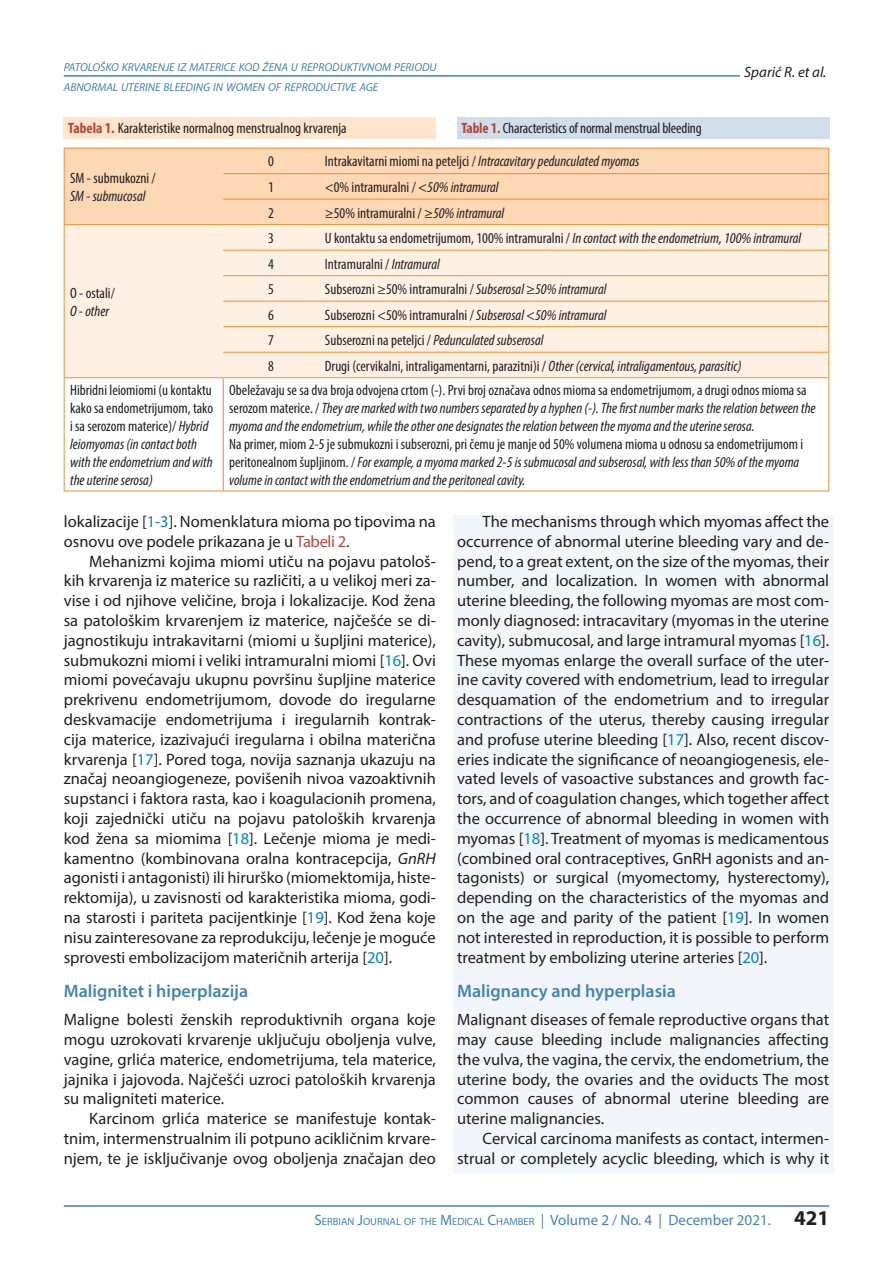
<style>
.page{position:relative;width:893px;height:1263px;background:#fff}
.page>*{position:absolute;margin:0;border:0;box-sizing:border-box;transform-origin:0 0}
.t1{font:600 18px "Myriad Pro";color:#4584af}
.t2{font:16.5px/19.8px "Myriad Pro";color:#231f20;text-align:justify}
.t3{font:italic condensed 15px/18px "Myriad Pro";color:#231f20}
.t4{font:condensed 15px/18px "Myriad Pro";color:#231f20}
.t5{font:italic 15px "Myriad Pro";color:#231f20}
.t6{font:italic 11.55px/20.2px "Myriad Pro";color:#4584af}
.t7{font:10.5px "Myriad Pro";color:#4584af}
.s1{font-weight:700;color:#b1473d}
.s2{font-style:normal}
.s3{font-style:italic}
.s4{color:#0084ba}
.s5{color:#b1473d}
.s6{font-size:15px}
.s7{font-weight:700;font-size:21px;color:#231f20}
</style>
<div class="page">
<div style="left:453px;top:117px;width:380px;height:1057px;background:#f2f6fa"></div>
<hr style="left:64px;top:1205px;width:765px;height:2px;background:#4584af">
<hr style="left:64px;top:75px;width:676px;height:2px;background:#4584af">
<div style="left:45px;top:117px;width:815px;height:397px;background:#fff"></div>
<div style="left:64px;top:117px;width:372px;height:21px;background:#fee5cb"></div>
<div style="left:457px;top:117px;width:372px;height:21px;background:#d0ddeb"></div>
<div style="left:65px;top:149px;width:763px;height:75px;background:#fdd8b5"></div>
<div style="left:65px;top:225px;width:763px;height:152px;background:#fef1e4"></div>
<hr style="left:64px;top:148px;width:159px;height:1px;background:#f68d28">
<hr style="left:223px;top:148px;width:96px;height:1px;background:#f68d28">
<hr style="left:319px;top:148px;width:510px;height:1px;background:#f68d28">
<hr style="left:223px;top:173px;width:96px;height:1px;background:#f68d28">
<hr style="left:319px;top:173px;width:510px;height:1px;background:#f68d28">
<hr style="left:223px;top:199px;width:96px;height:1px;background:#f68d28">
<hr style="left:319px;top:199px;width:510px;height:1px;background:#f68d28">
<hr style="left:64px;top:224px;width:159px;height:1px;background:#f68d28">
<svg style="left:64px;top:148px;width:1px;height:229px"></svg>
<hr style="left:223px;top:224px;width:96px;height:1px;background:#f68d28">
<hr style="left:319px;top:224px;width:510px;height:1px;background:#f68d28">
<hr style="left:223px;top:250px;width:96px;height:1px;background:#f68d28">
<hr style="left:319px;top:250px;width:510px;height:1px;background:#f68d28">
<hr style="left:223px;top:275px;width:96px;height:1px;background:#f68d28">
<hr style="left:319px;top:275px;width:510px;height:1px;background:#f68d28">
<hr style="left:223px;top:301px;width:96px;height:1px;background:#f68d28">
<hr style="left:319px;top:301px;width:510px;height:1px;background:#f68d28">
<hr style="left:223px;top:326px;width:96px;height:1px;background:#f68d28">
<hr style="left:319px;top:326px;width:510px;height:1px;background:#f68d28">
<hr style="left:223px;top:352px;width:96px;height:1px;background:#f68d28">
<hr style="left:319px;top:352px;width:510px;height:1px;background:#f68d28">
<svg style="left:828px;top:148px;width:1px;height:229px"></svg>
<hr style="left:64px;top:377px;width:159px;height:1px;background:#f68d28">
<hr style="left:64px;top:378px;width:1px;height:113px;background:#f68d28">
<hr style="left:223px;top:377px;width:96px;height:1px;background:#f68d28">
<hr style="left:223px;top:378px;width:1px;height:113px;background:#f68d28">
<hr style="left:319px;top:377px;width:510px;height:1px;background:#f68d28">
<hr style="left:828px;top:378px;width:1px;height:113px;background:#f68d28">
<hr style="left:64px;top:491px;width:159px;height:1px;background:#f68d28">
<hr style="left:223px;top:491px;width:96px;height:1px;background:#f68d28">
<hr style="left:319px;top:491px;width:510px;height:1px;background:#f68d28">
<p class="t6" style="left:64px;top:57px;width:374px">PATOLOŠKO KRVARENJE IZ MATERICE KOD ŽENA U REPRODUKTIVNOM PERIODU<br>ABNORMAL UTERINE BLEEDING IN WOMEN OF REPRODUCTIVE AGE</p>
<p class="t4" style="left:68px;top:119px;width:280px"><span class="s1">Tabela 1.</span> Karakteristike normalnog menstrualnog krvarenja</p>
<p class="t4" style="left:461px;top:119px;width:242px"><span class="s1">Table 1.</span> Characteristics of normal menstrual bleeding</p>
<p class="t4" style="left:70px;top:169px;width:87px">SM - submukozni /</p>
<p class="t3" style="left:70px;top:187px;width:77px">SM - submucosal</p>
<p class="t4" style="left:268px;top:152px;width:7px">0</p>
<p class="t3" style="left:325px;top:152px;width:316px"><span class="s2">Intrakavitarni miomi na peteljci /</span> Intracavitary pedunculated myomas</p>
<p class="t4" style="left:268px;top:178px;width:7px">1</p>
<p class="t4" style="left:325px;top:178px;width:175px">&lt;0% intramuralni / <span class="s3">&lt;50% intramural</span></p>
<p class="t4" style="left:268px;top:203px;width:7px">2</p>
<p class="t4" style="left:325px;top:203px;width:181px">≥50% intramuralni / <span class="s3">≥50% intramural</span></p>
<p class="t5" style="left:744px;top:62px;width:84px">Sparić R. et al.</p>
<p class="t4" style="left:70px;top:284px;width:46px">O - ostali/</p>
<p class="t3" style="left:70px;top:302px;width:41px">O - other</p>
<p class="t4" style="left:268px;top:229px;width:7px">3</p>
<p class="t4" style="left:325px;top:229px;width:478px">U kontaktu sa endometrijumom, 100% intramuralni / <span class="s3">In contact with the endometrium, 100% intramural</span></p>
<p class="t4" style="left:268px;top:254px;width:7px">4</p>
<p class="t4" style="left:325px;top:254px;width:116px">Intramuralni / <span class="s3">Intramural</span></p>
<p class="t4" style="left:268px;top:280px;width:7px">5</p>
<p class="t4" style="left:325px;top:280px;width:283px">Subserozni ≥50% intramuralni / <span class="s3">Subserosal ≥50% intramural</span></p>
<p class="t4" style="left:268px;top:305px;width:7px">6</p>
<p class="t4" style="left:325px;top:305px;width:283px">Subserozni &lt;50% intramuralni / <span class="s3">Subserosal &lt;50% intramural</span></p>
<p class="t4" style="left:268px;top:331px;width:7px">7</p>
<p class="t3" style="left:325px;top:331px;width:220px"><span class="s2">Subserozni na peteljci /</span> Pedunculated subserosal</p>
<p class="t4" style="left:268px;top:356px;width:7px">8</p>
<p class="t4" style="left:325px;top:356px;width:418px">Drugi (cervikalni, intraligamentarni, parazitni)i / <span class="s3">Other (cervical, intraligamentous, parasitic)</span></p>
<p class="t4" style="left:70px;top:381px;width:144px">Hibridni leiomiomi (u kontaktu kako sa endometrijumom, tako i sa serozom materice)/ <span class="s3">Hybrid leiomyomas (in contact both with the endometrium and with the uterine serosa)</span></p>
<p class="t3" style="left:229px;top:381px;width:588px"><span class="s2">Obeležavaju se sa dva broja odvojena crtom (-). Prvi broj označava odnos mioma sa endometrijumom, a drugi odnos mioma sa serozom materice. /</span> They are marked with two numbers separated by a hyphen (-). The first number marks the relation between the myoma and the endometrium, while the other one designates the relation between the myoma and the uterine serosa.</p>
<p class="t3" style="left:229px;top:435px;width:576px"><span class="s2">Na primer, miom 2-5 je submukozni i subserozni, pri čemu je manje od 50% volumena mioma u odnosu sa endometrijumom i peritonealnom šupljinom. /</span> For example, a myoma marked 2-5 is submucosal and subserosal, with less than 50% of the myoma volume in contact with the endometrium and the peritoneal cavity.</p>
<p class="t2" style="left:64px;top:511px;width:374px">lokalizacije [<span class="s4">1-3</span>]. Nomenklatura mioma po tipovima na osnovu ove podele prikazana je u <span class="s5">Tabeli 2</span>.</p>
<p class="t2" style="left:64px;top:551px;width:374px;text-indent:26px">Mehanizmi kojima miomi utiču na pojavu patološ&shy;kih krvarenja iz materice su različiti, a u velikoj meri za&shy;vise i od njihove veličine, broja i lokalizacije. Kod žena sa patološkim krvarenjem iz materice, najčešće se di&shy;jagnostikuju intrakavitarni (miomi u šupljini materice), submukozni miomi i veliki intramuralni miomi [<span class="s4">16</span>]. Ovi miomi povećavaju ukupnu površinu šupljine materice prekrivenu endometrijumom, dovode do iregularne deskvamacije endometrijuma i iregularnih kontrak&shy;cija materice, izazivajući iregularna i obilna materična krvarenja [<span class="s4">17</span>]. Pored toga, novija saznanja ukazuju na značaj neoangiogeneze, povišenih nivoa vazoaktivnih supstanci i faktora rasta, kao i koagulacionih promena, koji zajednički utiču na pojavu patoloških krvarenja kod žena sa miomima [<span class="s4">18</span>]. Lečenje mioma je medi&shy;kamentno (kombinovana oralna kontracepcija, <span class="s3">GnRH </span>agonisti i antagonisti) ili hirurško (miomektomija, histe&shy;rektomija), u zavisnosti od karakteristika mioma, godi&shy;na starosti i pariteta pacijentkinje [<span class="s4">19</span>]. Kod žena koje nisu zainteresovane za reprodukciju, lečenje je moguće sprovesti embolizacijom materičnih arterija [<span class="s4">20</span>].</p>
<p class="t1" style="left:64px;top:979px;width:186px">Malignitet i hiperplazija</p>
<p class="t2" style="left:64px;top:1009px;width:374px">Maligne bolesti ženskih reproduktivnih organa koje mogu uzrokovati krvarenje uključuju oboljenja vulve, vagine, grlića materice, endometrijuma, tela materice, jajnika i jajovoda. Najčešći uzroci patoloških krvarenja su maligniteti materice.</p>
<p class="t2" style="left:64px;top:1108px;width:374px;text-indent:26px">Karcinom grlića materice se manifestuje kontak&shy;tnim, intermenstrualnim ili potpuno acikličnim krvare&shy;njem, te je isključivanje ovog oboljenja značajan deo</p>
<p class="t2" style="left:457px;top:511px;width:374px;text-indent:26px">The mechanisms through which myomas affect the occurrence of abnormal uterine bleeding vary and de&shy;pend, to a great extent, on the size of the myomas, their number, and localization. In women with abnormal uterine bleeding, the following myomas are most com&shy;monly diagnosed: intracavitary (myomas in the uterine cavity), submucosal, and large intramural myomas [<span class="s4">16</span>].<br>These myomas enlarge the overall surface of the uter&shy;ine cavity covered with endometrium, lead to irregular desquamation of the endometrium and to irregular contractions of the uterus, thereby causing irregular and profuse uterine bleeding [<span class="s4">17</span>]. Also, recent discov&shy;eries indicate the significance of neoangiogenesis, ele&shy;vated levels of vasoactive substances and growth fac&shy;tors, and of coagulation changes, which together affect the occurrence of abnormal bleeding in women with myomas [<span class="s4">18</span>]. Treatment of myomas is medicamentous (combined oral contraceptives, GnRH agonists and an&shy;tagonists) or surgical (myomectomy, hysterectomy), depending on the characteristics of the myomas and on the age and parity of the patient [<span class="s4">19</span>]. In women not interested in reproduction, it is possible to perform treatment by embolizing uterine arteries [<span class="s4">20</span>].</p>
<p class="t1" style="left:457px;top:979px;width:220px">Malignancy and hyperplasia</p>
<p class="t2" style="left:457px;top:1009px;width:374px">Malignant diseases of female reproductive organs that may cause bleeding include malignancies affecting the vulva, the vagina, the cervix, the endometrium, the uterine body, the ovaries and the oviducts The most common causes of abnormal uterine bleeding are uterine malignancies.</p>
<p class="t2" style="left:457px;top:1128px;width:374px;text-align:right">Cervical carcinoma manifests as contact, intermen&shy;strual or completely acyclic bleeding, which is why it</p>
<p class="t7" style="left:315px;top:1215px;width:516px"><span class="s6">S</span>ERBIAN <span class="s6">J</span>OURNAL OF THE <span class="s6">M</span> EDICAL <span class="s6">C</span>HAMBER <span class="s6">| Volume 2 / No. 4 | December 2021.</span> <span class="s7">421</span></p>
</div>
